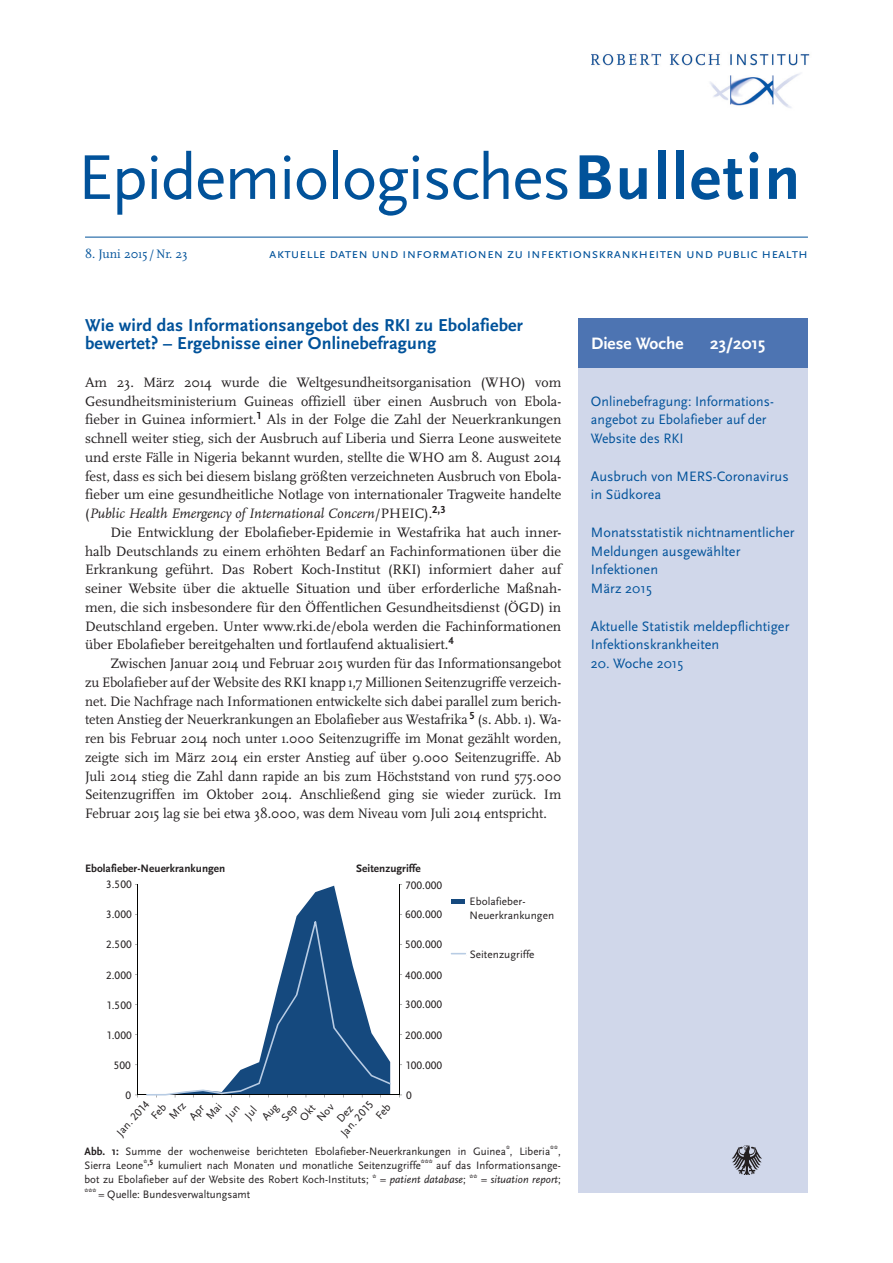
<style>
.page{position:relative;width:893px;height:1263px;background:#fff}
.page>*{position:absolute;margin:0;border:0;box-sizing:border-box;transform-origin:0 0}
.t1{font:66px "Scala Sans Pro";letter-spacing:-.02em;color:#01529a}
.Fließtext_Überschrif{font:700 18px/18.8px "Scala Sans Pro";letter-spacing:.01em;color:#01529a}
.t2{font:700 17.25px "Scala Sans Pro";color:#fff}
.Fließtext_Einzug{font:14.25px/18.8px "Scala Pro";color:#231f20;text-align:justify}
.Fließtext{font:14.25px/18.8px "Scala Pro";color:#231f20;text-align:justify}
.Inhalt{font:14.25px/18.8px "Scala Sans Pro";color:#01529a}
.t3{font:12.75px "Scala Pro";color:#01529a}
.Text_klein_schwarz{font:11.25px/14.2px "Scala Sans Pro";letter-spacing:.005em;color:#231f20;text-align:justify}
.Text_klein_schwarz_b{font:11.25px/14.2px "Scala Sans Pro";letter-spacing:.005em;color:#231f20}
.Text_klein_schwarz_b-2{font:700 11.25px "Scala Sans Pro";letter-spacing:.005em;color:#231f20}
.t4{font:8.55px/9.8px "Scala Sans LF";color:#231f20}
.s1{font-weight:700}
.s2{font-style:italic}
</style>
<div class="page">
<hr style="left:85px;top:237px;width:723px;height:1px;background:#01529a">
<img style="left:591px;top:53px;width:219px;height:55px">
<div style="left:578px;top:318px;width:230px;height:875px;background:#d0d7ea"></div>
<div style="left:578px;top:318px;width:230px;height:50px;background:#4d74b2"></div>
<svg style="left:732px;top:1145px;width:30px;height:30px"></svg>
<svg style="left:295px;top:886px;width:48px;height:35px;fill:#15497e"></svg>
<hr style="left:137px;top:884px;width:1px;height:211px;background:#040503">
<hr style="left:138px;top:1095px;width:261px;height:1px;background:#040503">
<hr style="left:399px;top:884px;width:1px;height:211px;background:#040503">
<div style="left:452px;top:899px;width:13px;height:5px;background:#15497e"></div>
<svg style="left:451px;top:953px;width:15px;height:1px"></svg>
<svg style="left:135px;top:921px;width:258px;height:188px"></svg>
<h1 class="t1" style="left:78px;top:139px;width:724px">Epidemiologisches<span class="s1">Bulletin</span></h1>
<p class="t3" style="left:85px;top:246px;width:104px">8. Juni 2015 /Nr. 23</p>
<p class="Inhalt" style="left:269px;top:244px;width:540px">aktuelle daten und informationen zu infektionskrankheiten und public health</p>
<p class="Fließtext_Überschrif" style="left:85px;top:315px;width:439px">Wie wird das Informationsangebot des RKI zu Ebolafieber bewertet? – Ergebnisse einer Onlinebefragung</p>
<p class="Fließtext" style="left:85px;top:373px;width:478px">Am 23. März 2014 wurde die Weltgesundheitsorganisation (WHO) vom Gesundheitsministerium Guineas offiziell über einen Ausbruch von Ebola&shy;fieber in Guinea informiert.<sup>1</sup> Als in der Folge die Zahl der Neuerkrankungen schnell weiter stieg, sich der Ausbruch auf Liberia und Sierra Leone ausweitete und erste Fälle in Nigeria bekannt wurden, stellte die WHO am 8. August 2014 fest, dass es sich bei diesem bislang größten verzeichneten Ausbruch von Ebola&shy;fieber um eine gesundheitliche Notlage von internationaler Tragweite handelte (<span class="s2">Public Health Emergency of International Concern</span>/PHEIC).<sup>2,3</sup></p>
<p class="Fließtext_Einzug" style="left:85px;top:523px;width:478px;text-indent:26px">Die Entwicklung der Ebolafieber-Epidemie in Westafrika hat auch inner&shy;halb Deutschlands zu einem erhöhten Bedarf an Fachinformationen über die Erkrankung geführt. Das Robert Koch-Institut (RKI) informiert daher auf seiner Website über die aktuelle Situation und über erforderliche Maßnah&shy;men, die sich insbesondere für den Öffentlichen Gesundheitsdienst (ÖGD) in Deutschland ergeben. Unter www.rki.de/ebola werden die Fachinformationen über Ebolafieber bereitgehalten und fortlaufend aktualisiert.<sup>4</sup></p>
<p class="Fließtext_Einzug" style="left:85px;top:654px;width:478px;text-indent:26px">Zwischen Januar 2014 und Februar 2015 wurden für das Informationsangebot zu Ebolafieber auf der Website des RKI knapp 1,7 Millionen Seitenzugriffe verzeich&shy;net. Die Nachfrage nach Informationen entwickelte sich dabei parallel zum berich&shy;teten Anstieg der Neuerkrankungen an Ebolafieber aus Westafrika <sup>5</sup> (s. Abb. 1). Wa&shy;ren bis Februar 2014 noch unter 1.000 Seitenzugriffe im Monat gezählt worden, zeigte sich im März 2014 ein erster Anstieg auf über 9.000 Seitenzugriffe. Ab Juli 2014 stieg die Zahl dann rapide an bis zum Höchststand von rund 575.000<br>Seitenzugriffen im Oktober 2014. Anschließend ging sie wieder zurück. Im Februar 2015 lag sie bei etwa 38.000, was dem Niveau vom Juli 2014 entspricht.</p>
<p class="Text_klein_schwarz_b-2" style="left:85px;top:862px;width:142px">Ebolafieber-Neuerkrankungen</p>
<p class="Text_klein_schwarz_b-2" style="left:356px;top:861px;width:66px">Seitenzugriffe</p>
<p class="Text_klein_schwarz_b" style="left:106px;top:877px;width:27px">3.500</p>
<p class="Text_klein_schwarz_b" style="left:106px;top:907px;width:27px">3.000</p>
<p class="Text_klein_schwarz_b" style="left:106px;top:937px;width:27px">2.500</p>
<p class="Text_klein_schwarz_b" style="left:106px;top:968px;width:27px">2.000</p>
<p class="Text_klein_schwarz_b" style="left:106px;top:998px;width:27px">1.500</p>
<p class="Text_klein_schwarz_b" style="left:106px;top:1028px;width:27px">1.000</p>
<p class="Text_klein_schwarz_b" style="left:114px;top:1058px;width:18px">500</p>
<p class="Text_klein_schwarz_b" style="left:126px;top:1088px;width:7px">0</p>
<p class="Text_klein_schwarz_b" style="left:113px;top:1129px;width:45px;rotate:-48deg">Jan. 2014</p>
<p class="t4" style="left:111px;top:879px;width:21px">3.500</p>
<p class="t4" style="left:407px;top:879px;width:29px">700.000</p>
<p class="Text_klein_schwarz_b" style="left:405px;top:878px;width:38px">700.000</p>
<p class="Text_klein_schwarz_b" style="left:405px;top:907px;width:38px">600.000</p>
<p class="t4" style="left:111px;top:909px;width:21px">3.000</p>
<p class="t4" style="left:407px;top:909px;width:29px">600.000</p>
<p class="Text_klein_schwarz_b" style="left:405px;top:937px;width:38px">500.000</p>
<p class="t4" style="left:111px;top:939px;width:21px">2.500</p>
<p class="t4" style="left:407px;top:939px;width:29px">500.000</p>
<p class="Text_klein_schwarz_b" style="left:405px;top:968px;width:38px">400.000</p>
<p class="t4" style="left:111px;top:969px;width:21px">2.000</p>
<p class="t4" style="left:407px;top:969px;width:29px">400.000</p>
<p class="Text_klein_schwarz_b" style="left:405px;top:997px;width:38px">300.000</p>
<p class="t4" style="left:111px;top:999px;width:21px">1.500</p>
<p class="t4" style="left:407px;top:999px;width:29px">300.000</p>
<p class="Text_klein_schwarz_b" style="left:405px;top:1028px;width:38px">200.000</p>
<p class="t4" style="left:111px;top:1030px;width:21px">1.000</p>
<p class="t4" style="left:407px;top:1030px;width:29px">200.000</p>
<p class="t4" style="left:117px;top:1060px;width:14px">500</p>
<p class="t4" style="left:407px;top:1060px;width:29px">100.000</p>
<p class="Text_klein_schwarz_b" style="left:405px;top:1058px;width:38px">100.000</p>
<p class="Text_klein_schwarz_b" style="left:406px;top:1088px;width:7px">0</p>
<p class="t4" style="left:126px;top:1090px;width:6px">0</p>
<p class="t4" style="left:407px;top:1090px;width:6px">0</p>
<p class="Text_klein_schwarz_b" style="left:337px;top:1130px;width:45px;rotate:-48deg">Jan. 2015</p>
<p class="Text_klein_schwarz_b" style="left:470px;top:894px;width:86px">Ebolafieber-<br>Neuerkrankungen</p>
<p class="Text_klein_schwarz_b" style="left:470px;top:947px;width:66px">Seitenzugriffe</p>
<p class="t4" style="left:467px;top:896px;width:65px">Ebolafieber<br>Neuerkrankungen</p>
<p class="t4" style="left:467px;top:948px;width:50px">Seitenzugriffe</p>
<p class="Text_klein_schwarz" style="left:85px;top:1144px;width:478px"><span class="s1">Abb. 1:</span> Summe der wochenweise berichteten Ebolafieber-Neuerkrankungen in Guinea<sup>*</sup>, Liberia<sup>**</sup>, Sierra Leone<sup>*,5</sup> kumuliert nach Monaten und monatliche Seitenzugriffe<sup>***</sup> auf das Informationsange&shy;bot zu Ebolafieber auf der Website des Robert Koch-Instituts; <sup>*</sup> = <span class="s2">patient database</span>; <sup>**</sup> = <span class="s2">situation report</span>; <sup>***</sup> = Quelle: Bundesverwaltungsamt</p>
<p class="t2" style="left:591px;top:334px;width:94px">Diese Woche</p>
<p class="t2" style="left:710px;top:334px;width:57px">23/2015</p>
<p class="Inhalt" style="left:591px;top:391px;width:184px">Onlinebefragung: Informations&shy;angebot zu Ebolafieber auf der<br>Website des RKI</p>
<p class="Inhalt" style="left:591px;top:466px;width:199px">Ausbruch von MERS-Coronavirus in Südkorea</p>
<p class="Inhalt" style="left:591px;top:523px;width:205px">Monatsstatistik nichtnamentlicher<br>Meldungen ausgewählter</p>
<p class="Inhalt" style="left:591px;top:560px;width:69px">Infektionen<br>März 2015</p>
<p class="Inhalt" style="left:591px;top:616px;width:200px">Aktuelle Statistik meldepflichtiger<br>Infektionskrankheiten</p>
<p class="Inhalt" style="left:591px;top:654px;width:94px">20. Woche 2015</p>
</div>
